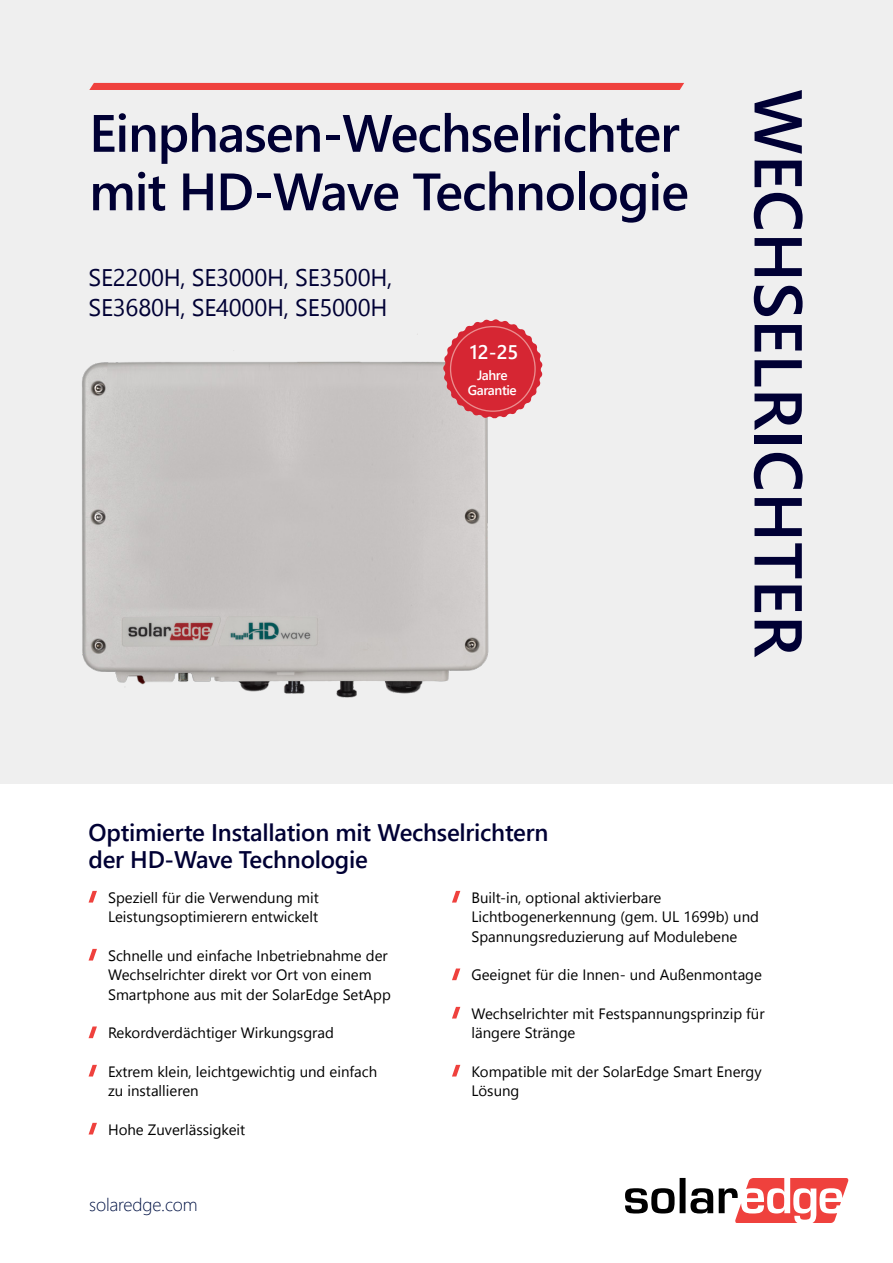
<style>
.page{position:relative;width:893px;height:1263px;background:#fff}
.page>*{position:absolute;margin:0;border:0;box-sizing:border-box;transform-origin:0 0}
.t1{font:600 67.5px "Segoe UI";letter-spacing:.005em;color:#000034}
.t2{font:600 52.5px/58.5px "Segoe UI";letter-spacing:-.02em;color:#000034}
.t3{font:600 24px/27.2px "Segoe UI";letter-spacing:-.01em;color:#000034}
.t4{font:24px/30px "Segoe UI";letter-spacing:-.01em;color:#000034}
.t5{font:600 19.65px "Segoe UI";color:#fff}
.t6{font:300 18px "Segoe UI";letter-spacing:-.01em;color:#001244}
.t7{font:15px/19.6px "Segoe UI";color:#000}
.t8{font:600 13.5px/15px "Segoe UI";letter-spacing:-.03em;color:#fff;text-align:center}
</style>
<div class="page">
<div style="left:0;top:0;width:893px;height:1249px;background:#efefef"></div>
<div style="left:0;top:784px;width:893px;height:479px;background:#fff"></div>
<svg style="left:625px;top:1178px;width:223px;height:45px"></svg>
<div style="left:89px;top:83px;width:595px;height:7px;background:#ef413d"></div>
<img style="left:82px;top:334px;width:414px;height:364px">
<svg style="left:443px;top:319px;width:100px;height:99px"></svg>
<svg style="left:89px;top:891px;width:8px;height:11px"></svg>
<svg style="left:89px;top:949px;width:8px;height:11px"></svg>
<svg style="left:89px;top:1026px;width:8px;height:12px"></svg>
<svg style="left:89px;top:1065px;width:8px;height:11px"></svg>
<svg style="left:89px;top:1123px;width:8px;height:11px"></svg>
<svg style="left:452px;top:891px;width:8px;height:11px"></svg>
<svg style="left:452px;top:968px;width:8px;height:12px"></svg>
<svg style="left:452px;top:1007px;width:8px;height:11px"></svg>
<svg style="left:452px;top:1065px;width:8px;height:11px"></svg>
<h2 class="t2" style="left:89px;top:103px;width:601px">Einphasen-Wechselrichter mit HD-Wave Technologie</h2>
<h3 class="t4" style="left:89px;top:262px;width:305px">SE2200H, SE3000H, SE3500H,<br>SE3680H, SE4000H, SE5000H</h3>
<h3 class="t5" style="left:470px;top:336px;width:50px">12-25</h3>
<p class="t8" style="left:468px;top:368px;width:51px">Jahre<br>Garantie</p>
<h3 class="t3" style="left:89px;top:819px;width:461px">Optimierte Installation mit Wechselrichtern der HD-Wave Technologie</h3>
<h1 class="t1" style="left:833px;top:89px;width:569px;rotate:90deg">WECHSELRICHTER</h1>
<p class="t7" style="left:108px;top:887px;width:212px">Speziell für die Verwendung mit<br>Leistungsoptimierern entwickelt</p>
<p class="t7" style="left:108px;top:945px;width:284px">Schnelle und einfache Inbetriebnahme der<br>Wechselrichter direkt vor Ort von einem<br>Smartphone aus mit der SolarEdge SetApp</p>
<p class="t7" style="left:108px;top:1023px;width:227px">Rekordverdächtiger Wirkungsgrad</p>
<p class="t7" style="left:108px;top:1061px;width:271px">Extrem klein, leichtgewichtig und einfach zu installieren</p>
<p class="t7" style="left:108px;top:1119px;width:139px">Hohe Zuverlässigkeit</p>
<p class="t6" style="left:89px;top:1188px;width:110px">solaredge.com</p>
<p class="t7" style="left:471px;top:887px;width:289px">Built-in, optional aktivierbare<br>Lichtbogenerkennung (gem. UL 1699b) und<br>Spannungsreduzierung auf Modulebene</p>
<p class="t7" style="left:471px;top:965px;width:292px">Geeignet für die Innen- und Außenmontage</p>
<p class="t7" style="left:471px;top:1003px;width:295px">Wechselrichter mit Festspannungsprinzip für längere Stränge</p>
<p class="t7" style="left:471px;top:1061px;width:292px">Kompatible mit der SolarEdge Smart Energy<br>Lösung</p>
</div>
